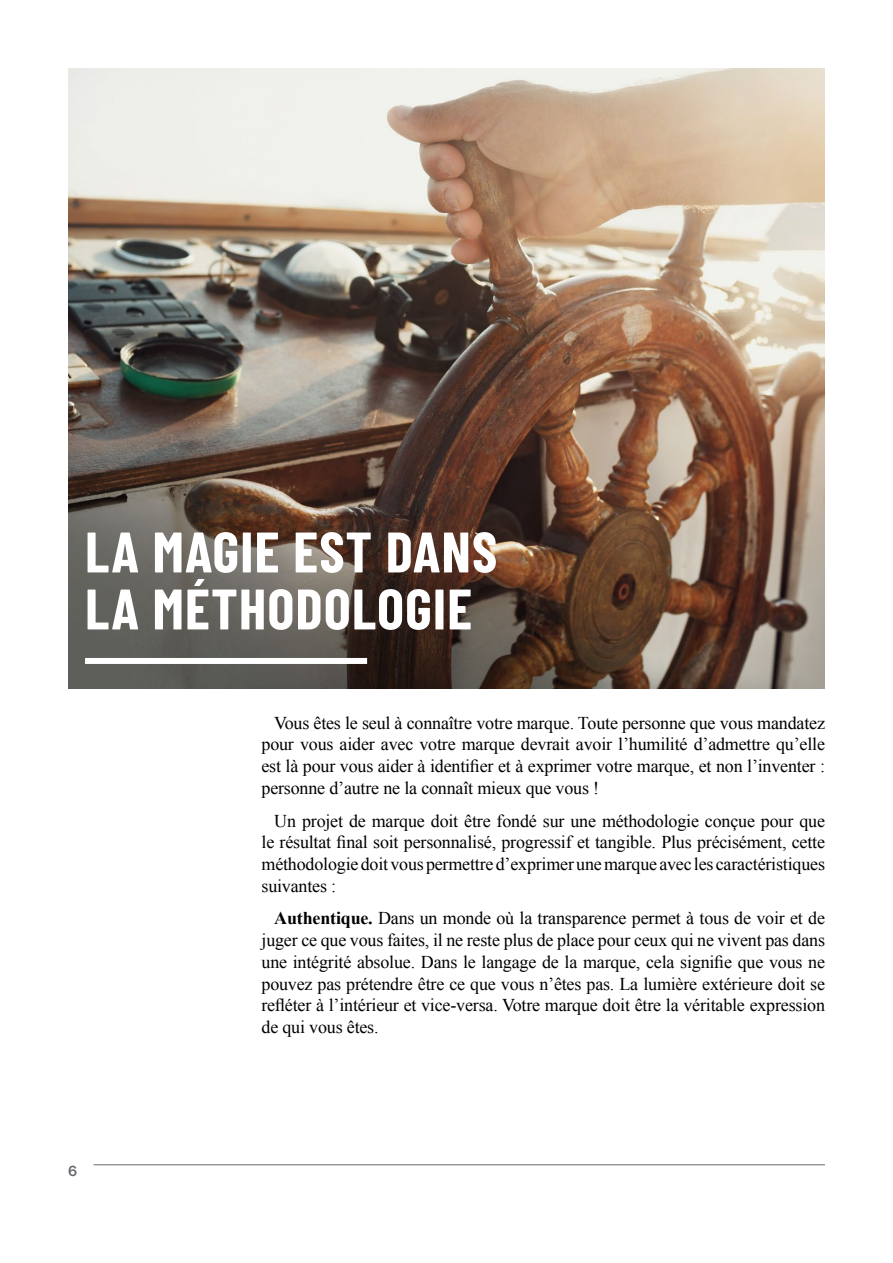
<style>
.page{position:relative;width:893px;height:1263px;background:#fff}
.page>*{position:absolute;margin:0;border:0;box-sizing:border-box;transform-origin:0 0}
.t1{font:700 57px/57px "Barlow Condensed";letter-spacing:.02em;color:#fff}
.t2{font:18px/21.8px "Times New Roman";letter-spacing:-.01em;color:#000;text-align:justify}
.t3{font:13.5px "N Haas Grotesk TX Pro 65 Md";color:#65666b}
.s1{font-weight:700}
</style>
<div class="page">
<hr style="left:94px;top:1164px;width:731px;height:1px;background:#65666b">
<img style="left:68px;top:68px;width:757px;height:621px">
<div style="left:85px;top:658px;width:282px;height:6px;background:#fff"></div>
<h1 class="t1" style="left:85px;top:520px;width:414px">LA MAGIE EST DANS<br>LA MÉTHODOLOGIE</h1>
<p class="t2" style="left:261px;top:711px;width:565px;text-indent:13px">Vous êtes le seul à connaître votre marque. Toute personne que vous mandatez pour vous aider avec votre marque devrait avoir l’humilité d’admettre qu’elle est là pour vous aider à identifier et à exprimer votre marque, et non l’inventer : personne d’autre ne la connaît mieux que vous !</p>
<p class="t2" style="left:261px;top:809px;width:565px;text-indent:13px">Un projet de marque doit être fondé sur une méthodologie conçue pour que le résultat final soit personnalisé, progressif et tangible. Plus précisément, cette méthodologie doit vous permettre d’exprimer une marque avec les caractéristiques suivantes :</p>
<p class="t2" style="left:261px;top:907px;width:565px;text-indent:13px"><span class="s1">Authentique.</span> Dans un monde où la transparence permet à tous de voir et de juger ce que vous faites, il ne reste plus de place pour ceux qui ne vivent pas dans une intégrité absolue. Dans le langage de la marque, cela signifie que vous ne pouvez pas prétendre être ce que vous n’êtes pas. La lumière extérieure doit se refléter à l’intérieur et vice-versa. Votre marque doit être la véritable expression de qui vous êtes.</p>
<p class="t3" style="left:68px;top:1162px;width:11px">6</p>
</div>
